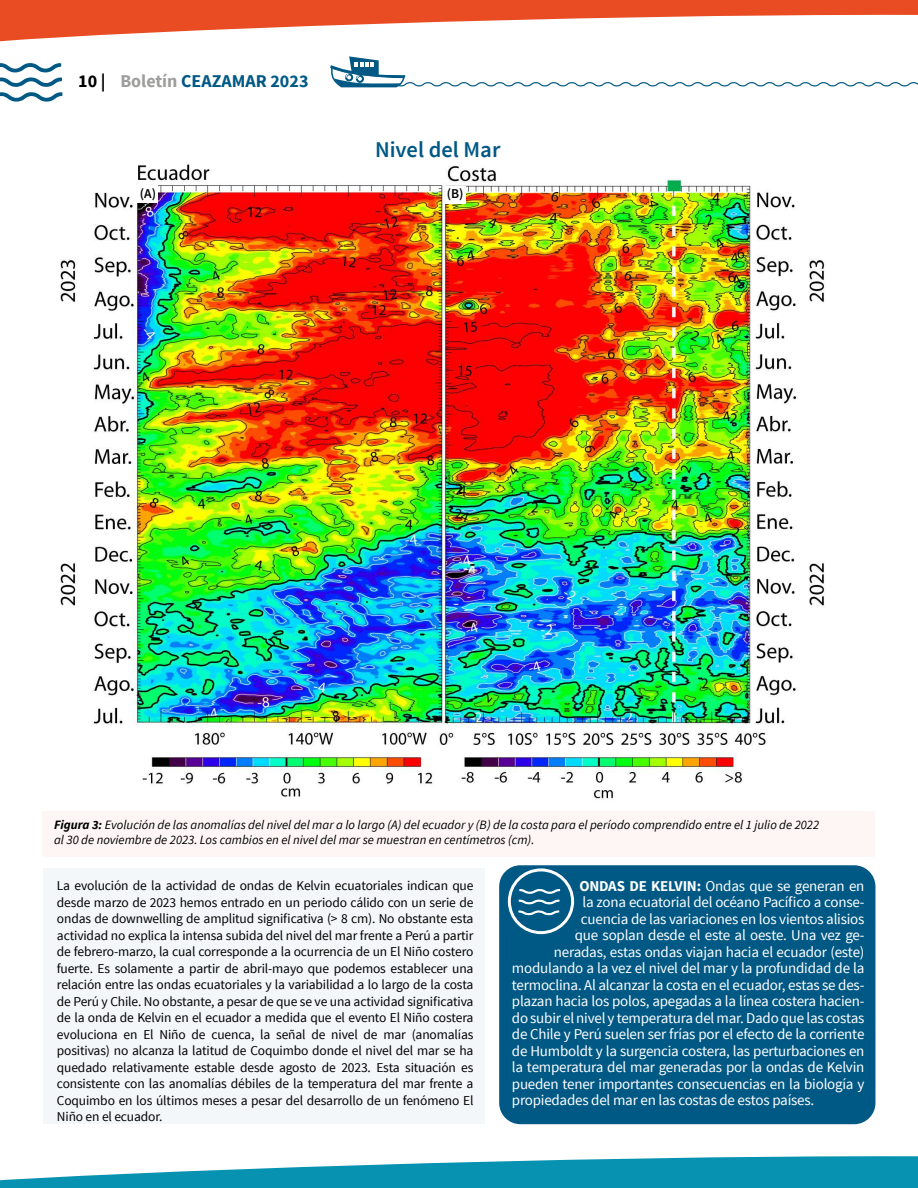
<style>
.page{position:relative;width:918px;height:1188px;background:#fff}
.page>*{position:absolute;margin:0;border:0;box-sizing:border-box;transform-origin:0 0}
.t1{font:600 22.5px "Source Sans Pro";color:#005985}
.t2{font:700 18px "Source Sans Pro";color:#005985}
.t3{font:15px "Source Sans Pro";letter-spacing:-.015em;color:#fff}
.t4{font:13.5px/16.5px "Source Sans Pro";letter-spacing:-.01em;color:#000;text-align:justify}
.t5{font:600 13.5px "Source Sans Pro";color:#000}
.t6{font:italic 12.75px/15px "Source Sans Pro";color:#000}
.s1{color:#000}
.s2{color:#9d9d9c}
.s3{font-weight:700}
</style>
<div class="page">
<img style="left:60px;top:164px;width:765px;height:635px">
<svg style="left:0;top:63px;width:63px;height:39px"></svg>
<svg style="left:330px;top:56px;width:588px;height:32px"></svg>
<svg style="left:0;top:1156px;width:918px;height:32px"></svg>
<svg style="left:0;top:0;width:918px;height:42px"></svg>
<div style="left:43px;top:811px;width:832px;height:46px;background:#fdf6f4"></div>
<div style="left:43px;top:869px;width:442px;height:255px;background:#f3f7f9"></div>
<div style="left:499px;top:865px;width:376px;height:259px;background:#005985;border-radius:21px"></div>
<svg style="left:533px;top:929px;width:26px;height:6px"></svg>
<svg style="left:508px;top:868px;width:66px;height:66px"></svg>
<svg style="left:518px;top:888px;width:43px;height:28px"></svg>
<div style="left:138px;top:185px;width:20px;height:18px;background:#fff"></div>
<div style="left:445px;top:186px;width:20px;height:17px;background:#fff"></div>
<h2 class="t2" style="left:78px;top:69px;width:232px"><span class="s1">10 |</span> <span class="s2">Boletín</span> CEAZAMAR 2023</h2>
<h1 class="t1" style="left:375px;top:136px;width:127px">Nivel del Mar</h1>
<p class="t5" style="left:140px;top:185px;width:18px">(A)</p>
<p class="t5" style="left:447px;top:185px;width:18px">(B)</p>
<p class="t6" style="left:54px;top:818px;width:767px"><span class="s3">Figura 3:</span> Evolución de las anomalías del nivel del mar a lo largo (A) del ecuador y (B) de la costa para el período comprendido entre el 1 julio de 2022 al 30 de noviembre de 2023. Los cambios en el nivel del mar se muestran en centímetros (cm).</p>
<p class="t4" style="left:57px;top:878px;width:418px">La evolución de la actividad de ondas de Kelvin ecuatoriales indican que desde marzo de 2023 hemos entrado en un periodo cálido con un serie de ondas de downwelling de amplitud significativa (&gt; 8 cm). No obstante esta actividad no explica la intensa subida del nivel del mar frente a Perú a partir de febrero-marzo, la cual corresponde a la ocurrencia de un El Niño costero fuerte. Es solamente a partir de abril-mayo que podemos establecer una relación entre las ondas ecuatoriales y la variabilidad a lo largo de la costa de Perú y Chile. No obstante, a pesar de que se ve una actividad significativa de la onda de Kelvin en el ecuador a medida que el evento El Niño costera evoluciona en El Niño de cuenca, la señal de nivel de mar (anomalías positivas) no alcanza la latitud de Coquimbo donde el nivel del mar se ha quedado relativamente estable desde agosto de 2023. Esta situación es consistente con las anomalías débiles de la temperatura del mar frente a Coquimbo en los últimos meses a pesar del desarrollo de un fenómeno El Niño en el ecuador.</p>
<p class="t3" style="left:579px;top:876px;width:287px"><span class="s3">ONDAS DE KELVIN:</span> Ondas que se generan en</p>
<p class="t3" style="left:582px;top:893px;width:283px">la zona ecuatorial del océano Pacífico a conse-</p>
<p class="t3" style="left:581px;top:909px;width:285px">cuencia de las variaciones en los vientos alisios</p>
<p class="t3" style="left:575px;top:926px;width:291px">que soplan desde el este al oeste. Una vez ge-</p>
<p class="t3" style="left:554px;top:942px;width:312px">neradas, estas ondas viajan hacia el ecuador (este)</p>
<p class="t3" style="left:512px;top:959px;width:354px">modulando a la vez el nivel del mar y la profundidad de la</p>
<p class="t3" style="left:512px;top:975px;width:354px">termoclina. Al alcanzar la costa en el ecuador, estas se des-</p>
<p class="t3" style="left:512px;top:992px;width:354px">plazan hacia los polos, apegadas a la línea costera hacien-</p>
<p class="t3" style="left:512px;top:1008px;width:354px">do subir el nivel y temperatura del mar. Dado que las costas</p>
<p class="t3" style="left:512px;top:1025px;width:354px">de Chile y Perú suelen ser frías por el efecto de la corriente</p>
<p class="t3" style="left:512px;top:1041px;width:354px">de Humboldt y la surgencia costera, las perturbaciones en</p>
<p class="t3" style="left:512px;top:1058px;width:354px">la temperatura del mar generadas por la ondas de Kelvin</p>
<p class="t3" style="left:512px;top:1074px;width:354px">pueden tener importantes consecuencias en la biología y</p>
<p class="t3" style="left:512px;top:1091px;width:304px">propiedades del mar en las costas de estos países.</p>
</div>
